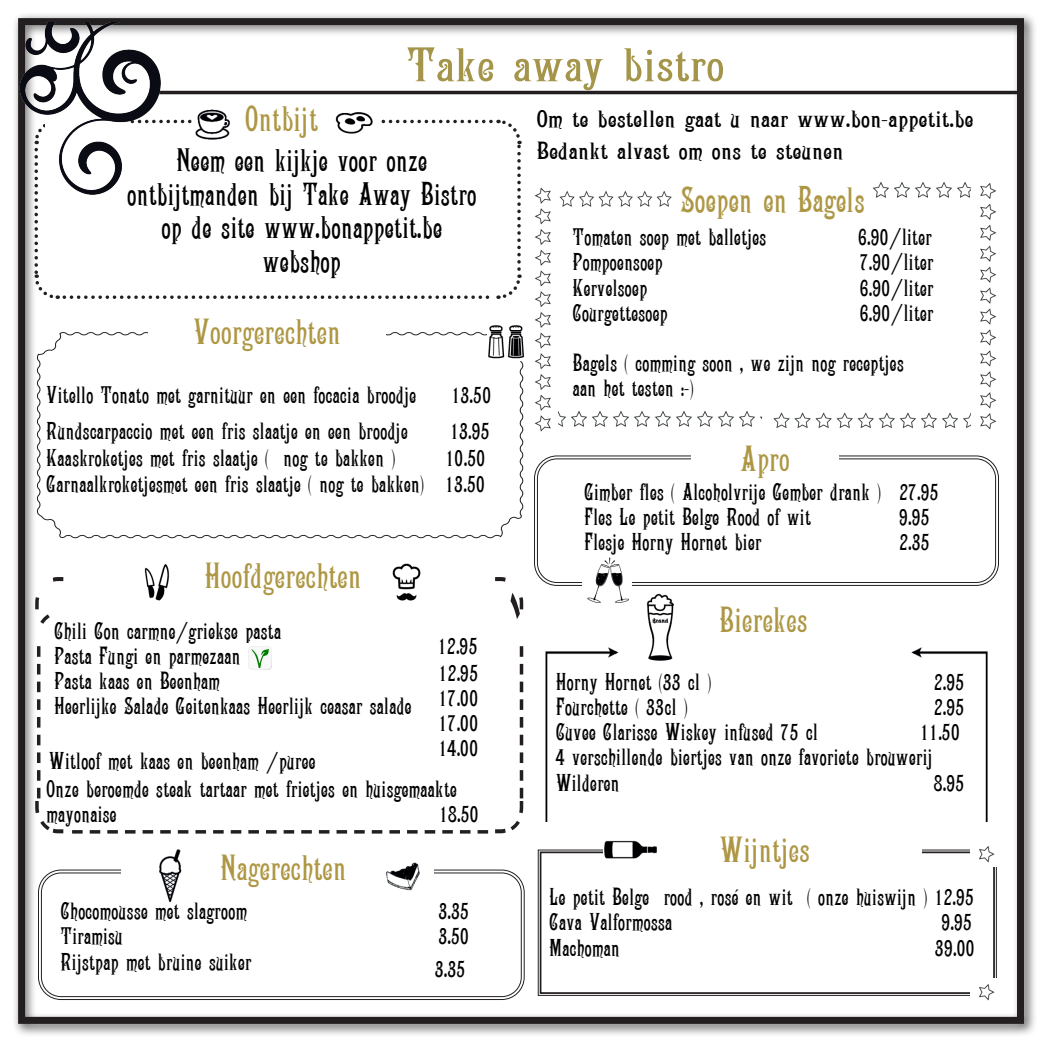
<style>
.page{position:relative;width:1042px;height:1042px;background:#fff}
.page>*{position:absolute;margin:0;border:0;box-sizing:border-box;transform-origin:0 0}
.t1{font:42px "Campanile";color:#a4954a;scale:1.27 1}
.t2{font:31.5px "Campanile";color:#ae9744}
.t3{font:28px/33.6px "Campanile";color:#000;text-align:center}
.t4{font:21px/25.2px "Campanile";color:#000}
.t5{font:21px/32px "Campanile";color:#000;scale:1.27 1}
</style>
<div class="page">
<div style="left:12px;top:12px;width:1025px;height:1024px;background:#231f20;opacity:.75"></div>
<div style="left:18px;top:18px;width:1006px;height:1006px;border:7px solid #231f20"></div>
<svg style="left:33px;top:575px;width:492px;height:260px"></svg>
<svg style="left:36px;top:331px;width:488px;height:208px"></svg>
<img style="left:534px;top:405px;width:251px;height:30px">
<img style="left:762px;top:406px;width:221px;height:31px">
<img style="left:558px;top:184px;width:114px;height:31px">
<img style="left:872px;top:175px;width:99px;height:31px">
<hr style="left:155px;top:91px;width:869px;height:3px;background:#231f20">
<svg style="left:32px;top:118px;width:491px;height:183px"></svg>
<div style="left:225px;top:99px;width:113px;height:43px;background:#fff"></div>
<img style="left:12px;top:23px;width:219px;height:172px">
<img style="left:335px;top:107px;width:44px;height:35px">
<img style="left:192px;top:106px;width:39px;height:36px">
<div style="left:148px;top:312px;width:238px;height:40px;background:#fff"></div>
<div style="left:715px;top:131px;width:97px;height:40px;background:#fff"></div>
<div style="left:691px;top:439px;width:147px;height:40px;background:#fff"></div>
<img style="left:529px;top:172px;width:29px;height:262px">
<img style="left:971px;top:167px;width:29px;height:266px">
<img style="left:142px;top:561px;width:31px;height:40px">
<img style="left:388px;top:558px;width:35px;height:57px">
<div style="left:38px;top:870px;width:486px;height:130px;border:1px solid #231f20;border-radius:22px"></div>
<div style="left:41px;top:872px;width:480px;height:125px;border:1px solid #231f20;border-radius:20px"></div>
<div style="left:122px;top:848px;width:312px;height:58px;background:#fff"></div>
<img style="left:159px;top:849px;width:23px;height:54px">
<img style="left:383px;top:845px;width:40px;height:46px">
<img style="left:582px;top:557px;width:50px;height:46px">
<img style="left:546px;top:628px;width:441px;height:193px">
<img style="left:643px;top:592px;width:40px;height:71px">
<svg style="left:538px;top:849px;width:459px;height:147px"></svg>
<div style="left:540px;top:851px;width:455px;height:143px;border:2px solid #231f20"></div>
<img style="left:971px;top:841px;width:29px;height:26px">
<img style="left:971px;top:979px;width:29px;height:26px">
<div style="left:607px;top:830px;width:314px;height:49px;background:#fff"></div>
<img style="left:603px;top:840px;width:54px;height:19px">
<img style="left:487px;top:324px;width:42px;height:36px">
<img style="left:246px;top:643px;width:29px;height:29px">
<h1 class="t1" style="left:406px;top:39px;width:252px">Take away bistro</h1>
<h2 class="t2" style="left:245px;top:99px;width:74px">Ontbijt</h2>
<h3 class="t3" style="left:127px;top:143px;width:351px">Neem een kijkje voor onze ontbijtmanden bij Take Away Bistro op de site www.bonappetit.be webshop</h3>
<h2 class="t2" style="left:193px;top:312px;width:149px">Voorgerechten</h2>
<p class="t4" style="left:46px;top:382px;width:371px">Vitello Tonato met garnituur en een focacia broodje</p>
<p class="t4" style="left:451px;top:382px;width:41px">13.50</p>
<p class="t4" style="left:46px;top:418px;width:363px">Rundscarpaccio met een fris slaatje en een broodje</p>
<p class="t4" style="left:450px;top:418px;width:41px">13.95</p>
<p class="t4" style="left:46px;top:445px;width:350px">Kaaskroketjes met fris slaatje ( nog te bakken )</p>
<p class="t4" style="left:46px;top:445px;width:441px;text-align:right">10.50<br>Garnaalkroketjesmet een fris slaatje ( nog te bakken) 13.50</p>
<h2 class="t2" style="left:204px;top:556px;width:158px">Hoofdgerechten</h2>
<p class="t4" style="left:54px;top:618px;width:359px">Chili Con carmne/griekse pasta<br>Pasta Fungi en parmezaan<br>Pasta kaas en Beenham<br>Heerlijke Salade Geitenkaas Heerlijk ceasar salade</p>
<p class="t4" style="left:438px;top:633px;width:42px;line-height:25.9px;text-align:justify">12.95<br>12.95<br>17.00</p>
<p class="t4" style="left:438px;top:710px;width:41px">17.00</p>
<p class="t4" style="left:46px;top:728px;width:434px;line-height:40.6px;text-indent:392px">14.00<br>Onze beroemde steak tartaar met frietjes en huisgemaakte</p>
<p class="t4" style="left:46px;top:801px;width:72px">mayonaise</p>
<p class="t4" style="left:439px;top:801px;width:41px">18.50</p>
<p class="t4" style="left:49px;top:748px;width:268px">Witloof met kaas en beenham /puree</p>
<h2 class="t2" style="left:220px;top:848px;width:128px">Nagerechten</h2>
<p class="t4" style="left:60px;top:898px;width:188px">Chocomousse met slagroom</p>
<p class="t4" style="left:438px;top:898px;width:32px">3.35</p>
<p class="t4" style="left:60px;top:923px;width:192px">Tiramisu<br>Rijstpap met bruine suiker</p>
<p class="t4" style="left:435px;top:919px;width:36px;line-height:32.7px">3.50<br>3.35</p>
<p class="t5" style="left:536px;top:103px;width:345px">Om te bestellen gaat u naar www.bon-appetit.be<br>Bedankt alvast om ons te steunen</p>
<h2 class="t2" style="left:680px;top:180px;width:186px">Soepen en Bagels</h2>
<p class="t4" style="left:572px;top:224px;width:195px">Tomaten soep met balletjes</p>
<p class="t4" style="left:858px;top:224px;width:75px">6.90/liter</p>
<p class="t4" style="left:572px;top:249px;width:92px">Pompoensoep</p>
<p class="t4" style="left:860px;top:249px;width:75px">7.90/liter</p>
<p class="t4" style="left:572px;top:275px;width:76px">Kervelsoep</p>
<p class="t4" style="left:860px;top:275px;width:75px">6.90/liter</p>
<p class="t4" style="left:572px;top:300px;width:97px">Courgettesoep</p>
<p class="t4" style="left:860px;top:300px;width:75px">6.90/liter</p>
<p class="t4" style="left:572px;top:350px;width:333px">Bagels ( comming soon , we zijn nog receptjes aan het testen :-)</p>
<h2 class="t2" style="left:740px;top:439px;width:51px">Apro</h2>
<p class="t4" style="left:584px;top:479px;width:356px">Gimber fles ( Alcoholvrije Gember drank ) 27.95<br>Fles Le petit Belge Rood of wit</p>
<p class="t4" style="left:899px;top:504px;width:32px">9.95</p>
<p class="t4" style="left:584px;top:529px;width:179px">Flesje Horny Hornet bier</p>
<p class="t4" style="left:899px;top:529px;width:32px">2.35</p>
<h2 class="t2" style="left:719px;top:600px;width:89px">Bierekes</h2>
<p class="t4" style="left:556px;top:669px;width:157px">Horny Hornet (33 cl )</p>
<p class="t4" style="left:934px;top:669px;width:32px">2.95</p>
<p class="t4" style="left:556px;top:694px;width:133px">Fourchette ( 33cl )</p>
<p class="t4" style="left:934px;top:694px;width:32px">2.95</p>
<p class="t4" style="left:556px;top:719px;width:264px">Cuvee Clarisse Wiskey infused 75 cl</p>
<p class="t4" style="left:556px;top:719px;width:406px;text-indent:364px">11.50<br>4 verschillende biertjes van onze favoriete brouwerij<br>Wilderen</p>
<p class="t4" style="left:934px;top:770px;width:32px">8.95</p>
<h2 class="t2" style="left:719px;top:830px;width:92px">Wijntjes</h2>
<p class="t4" style="left:549px;top:884px;width:426px">Le petit Belge rood , rosé en wit ( onze huiswijn ) 12.95<br>Cava Valformossa</p>
<p class="t4" style="left:941px;top:909px;width:32px">9.95</p>
<p class="t4" style="left:549px;top:934px;width:72px">Machoman</p>
<p class="t4" style="left:935px;top:934px;width:41px">39.00</p>
</div>
